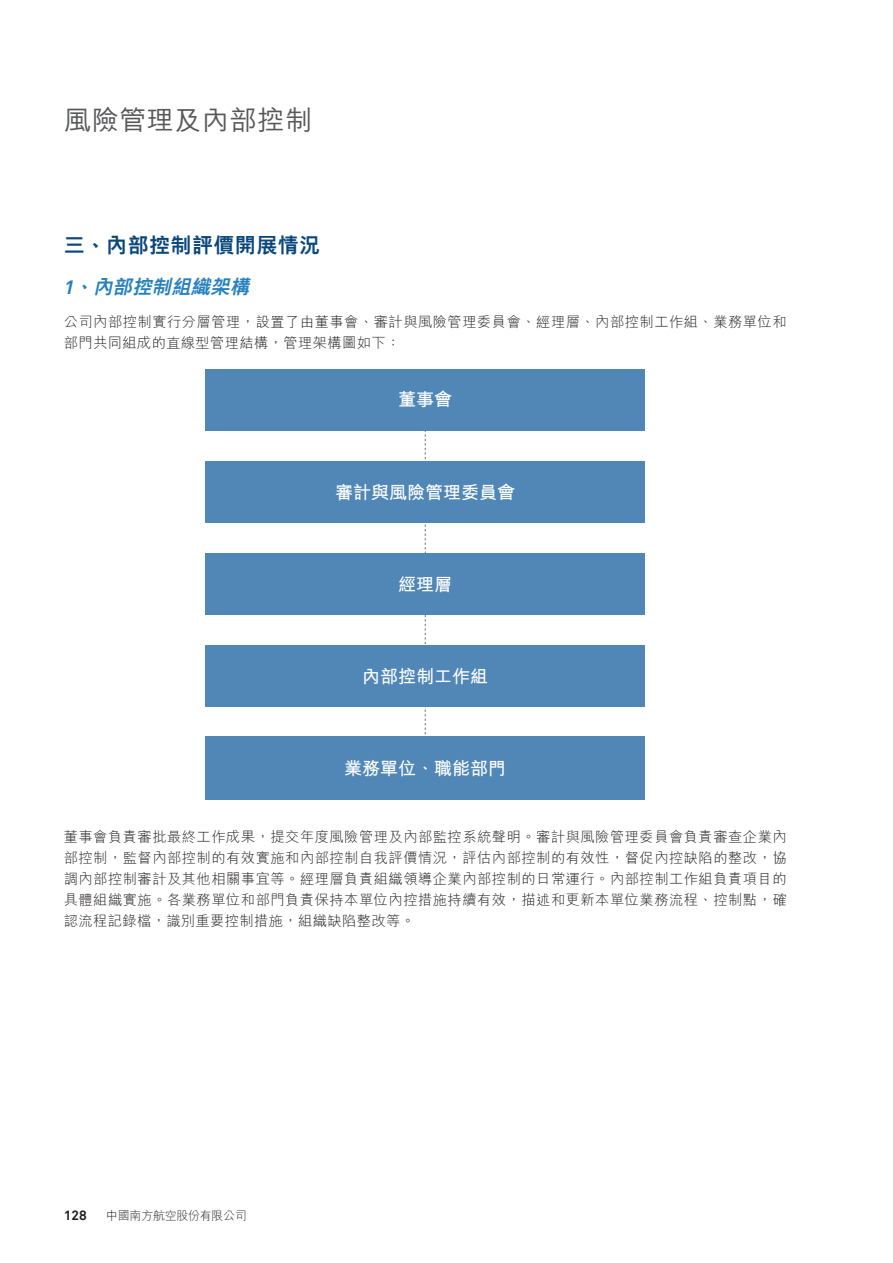
<style>
.page{position:relative;width:893px;height:1263px;background:#fff}
.page>*{position:absolute;margin:0;border:0;box-sizing:border-box;transform-origin:0 0}
.t1{font:500 27px "M Hei HK";letter-spacing:.025em;color:#57585a}
.t2{font:800 21px "M Hei HK";letter-spacing:.02em;color:#0a477b}
.t3{font:italic 800 19.5px "M Hei HK";color:#2681bd}
.t4{font:18px "M Hei HK Bold E Ten B5 H";color:#fff}
.t5{font:300 14.25px/21px "M Hei HK";letter-spacing:.035em;color:#231f20}
.t6{font:700 13.5px "Akkurat Pro";color:#231f20}
.t7{font:300 12px "M Hei HK";letter-spacing:-.025em;color:#231f20}
.s1{font-family:"Akkurat Pro";font-weight:700}
</style>
<div class="page">
<svg style="left:425px;top:431px;width:1px;height:306px"></svg>
<div style="left:206px;top:369px;width:439px;height:62px;background:#5087b6"></div>
<div style="left:206px;top:461px;width:439px;height:62px;background:#5087b6"></div>
<div style="left:206px;top:553px;width:439px;height:62px;background:#5087b6"></div>
<div style="left:206px;top:645px;width:439px;height:62px;background:#5087b6"></div>
<div style="left:206px;top:737px;width:439px;height:63px;background:#5087b6"></div>
<h1 class="t1" style="left:64px;top:101px;width:249px">風險管理及內部控制</h1>
<h2 class="t2" style="left:64px;top:234px;width:258px">三、內部控制評價開展情況</h2>
<h3 class="t3" style="left:62px;top:277px;width:192px"><span class="s1">1</span>、內部控制組織架構</h3>
<p class="t5" style="left:64px;top:311px;width:724px">公司內部控制實行分層管理，設置了由董事會、審計與風險管理委員會、經理層、內部控制工作組、業務單位和部門共同組成的直線型管理結構，管理架構圖如下：</p>
<p class="t4" style="left:398px;top:387px;width:55px">董事會</p>
<p class="t4" style="left:335px;top:479px;width:181px">審計與風險管理委員會</p>
<p class="t4" style="left:398px;top:571px;width:55px">經理層</p>
<p class="t4" style="left:362px;top:663px;width:127px">內部控制工作組</p>
<p class="t4" style="left:344px;top:755px;width:163px">業務單位、職能部門</p>
<p class="t5" style="left:64px;top:826px;width:724px;text-align:justify">董事會負責審批最終工作成果，提交年度風險管理及內部監控系統聲明。審計與風險管理委員會負責審查企業內部控制，監督內部控制的有效實施和內部控制自我評價情況，評估內部控制的有效性，督促內控缺陷的整改，協調內部控制審計及其他相關事宜等。經理層負責組織領導企業內部控制的日常運行。內部控制工作組負責項目的具體組織實施。各業務單位和部門負責保持本單位內控措施持續有效，描述和更新本單位業務流程、控制點，確認流程記錄檔，識別重要控制措施，組織缺陷整改等。</p>
<p class="t6" style="left:64px;top:1207px;width:24px">128</p>
<p class="t7" style="left:106px;top:1209px;width:142px">中國南方航空股份有限公司</p>
</div>
